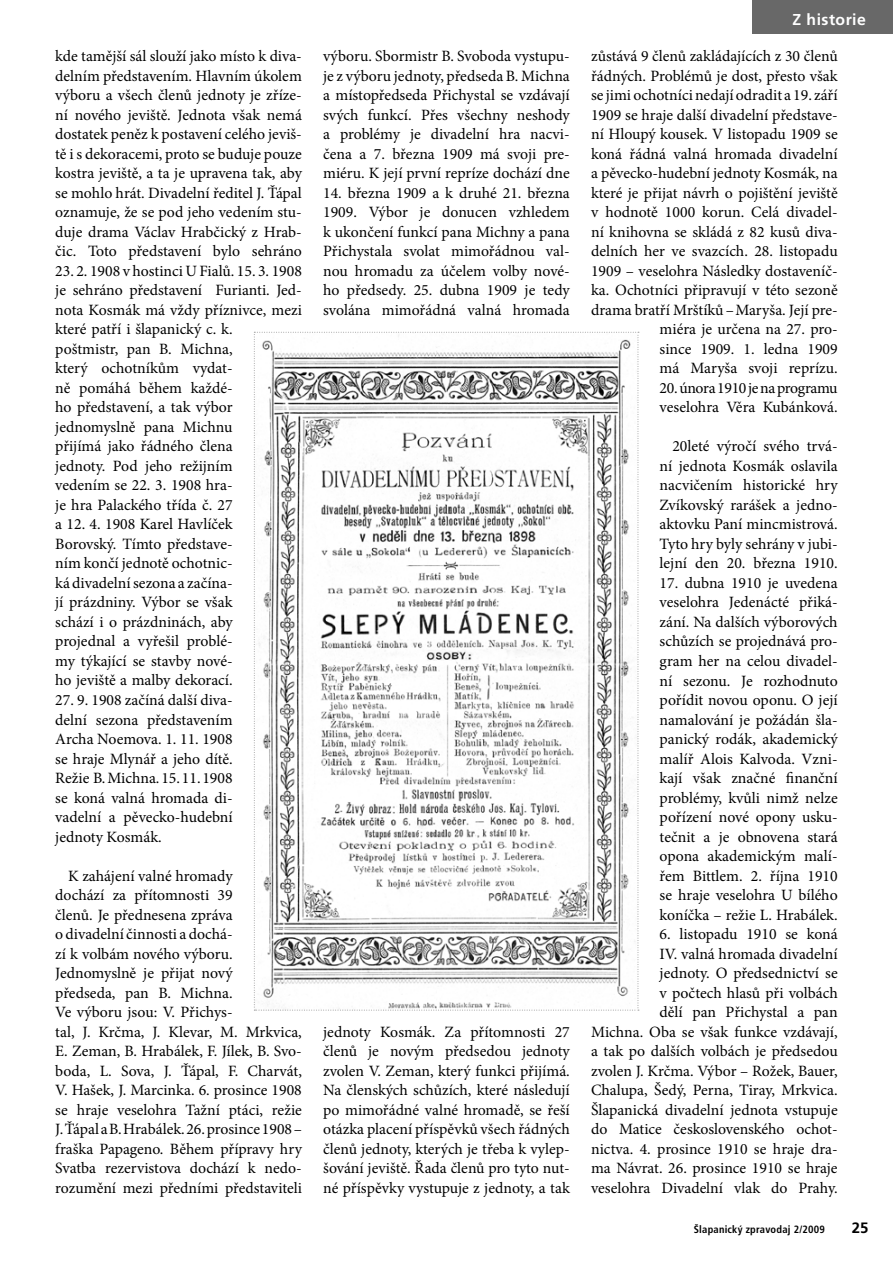
<style>
.page{position:relative;width:893px;height:1263px;background:#fff}
.page>*{position:absolute;margin:0;border:0;box-sizing:border-box;transform-origin:0 0}
.t1{font:15.75px/19.5px "Minion Pro";color:#000;text-align:justify}
.t2{font:700 15.75px "Frutiger CE";letter-spacing:.03em;color:#fff}
.t3{font:700 15px "Frutiger CE";color:#000}
.t4{font:700 condensed 10.5px "Frutiger CE";letter-spacing:.02em;color:#000}
</style>
<div class="page">
<div style="left:753px;top:0;width:140px;height:34px;background:#686868"></div>
<svg style="left:254px;top:332px;width:385px;height:679px"></svg>
<p class="t1" style="left:55px;top:47px;width:248px">kde tamější sál slouží jako místo k diva&shy;delním představením. Hlavním úkolem výboru a všech členů jednoty je zříze&shy;ní nového jeviště. Jednota však nemá dostatek peněz k postavení celého jeviš&shy;tě i s dekoracemi, proto se buduje pouze kostra jeviště, a ta je upravena tak, aby se mohlo hrát. Divadelní ředitel J. Ťápal oznamuje, že se pod jeho vedením stu&shy;duje drama Václav Hrabčický z Hrab&shy;čic. Toto představení bylo sehráno</p>
<p class="t1" style="left:55px;top:261px;width:248px;text-align:left">23. 2. 1908 v hostinci U Fialů. 15. 3. 1908 je sehráno představení Furianti. Jed&shy;nota Kosmák má vždy příznivce, mezi které patří i šlapanický c. k.<br>poštmistr, pan B. Michna,<br>který ochotníkům vydat-<br>ně pomáhá během každé-<br>ho představení, a tak výbor jednomyslně pana Michnu<br>přijímá jako řádného člena<br>jednoty. Pod jeho režijním<br>vedením se 22. 3. 1908 hra-<br>je hra Palackého třída č. 27<br>a 12. 4. 1908 Karel Havlíček<br>Borovský. Tímto představe-<br>ním končí jednotě ochotnic-<br>ká divadelní sezona a začína-<br>jí prázdniny. Výbor se však<br>schází i o prázdninách, aby<br>projednal a vyřešil problé-<br>my týkající se stavby nové-<br>ho jeviště a malby dekorací.</p>
<p class="t1" style="left:55px;top:690px;width:179px">27. 9. 1908 začíná další diva&shy;delní sezona představením Archa Noemova. 1. 11. 1908 se hraje Mlynář a jeho dítě.<br>Režie B. Michna. 15. 11. 1908 se koná valná hromada di&shy;vadelní a pěvecko-hudební jednoty Kosmák.</p>
<p class="t1" style="left:55px;top:866px;width:248px;text-align:left;text-indent:13px">K zahájení valné hromady<br>dochází za přítomnosti 39<br>členů. Je přednesena zpráva<br>o divadelní činnosti a dochá-<br>zí k volbám nového výboru.<br>Jednomyslně je přijat nový<br>předseda, pan B. Michna.<br>Ve výboru jsou: V. Přichys-<br>tal, J. Krčma, J. Klevar, M. Mrkvica,<br>E. Zeman, B. Hrabálek, F. Jílek, B. Svo&shy;boda, L. Sova, J. Ťápal, F. Charvát,<br>V. Hašek, J. Marcinka. 6. prosince 1908 se hraje veselohra Tažní ptáci, režie<br>J. Ťápal aB. Hrabálek. 26. prosince 1908 – fraška Papageno. Během přípravy hry<br>Svatba rezervistova dochází k nedo&shy;rozumění mezi předními představiteli</p>
<p class="t1" style="left:323px;top:47px;width:248px">výboru. Sbormistr B. Svoboda vystupu&shy;je z výboru jednoty, předseda B. Michna a místopředseda Přichystal se vzdávají svých funkcí. Přes všechny neshody a problémy je divadelní hra nacvi&shy;čena a 7. března 1909 má svoji pre&shy;miéru. K její první repríze dochází dne</p>
<p class="t1" style="left:323px;top:183px;width:248px">14. března 1909 a k druhé 21. března 1909. Výbor je donucen vzhledem k ukončení funkcí pana Michny a pana Přichystala svolat mimořádnou val&shy;nou hromadu za účelem volby nové&shy;ho předsedy. 25. dubna 1909 je tedy svolána mimořádná valná hromada</p>
<p class="t1" style="left:323px;top:1022px;width:248px">jednoty Kosmák. Za přítomnosti 27 členů je novým předsedou jednoty zvolen V. Zeman, který funkci přijímá.<br>Na členských schůzích, které následují po mimořádné valné hromadě, se řeší otázka placení příspěvků všech řádných členů jednoty, kterých je třeba k vylep&shy;šování jeviště. Řada členů pro tyto nut&shy;né příspěvky vystupuje z jednoty, a tak</p>
<p class="t2" style="left:792px;top:11px;width:75px">Z historie</p>
<p class="t1" style="left:591px;top:47px;width:248px;text-align:right">zůstává 9 členů zakládajících z 30 členů řádných. Problémů je dost, přesto však se jimi ochotníci nedají odradit a 19. září 1909 se hraje další divadelní představe&shy;ní Hloupý kousek. V listopadu 1909 se koná řádná valná hromada divadelní a pěvecko-hudební jednoty Kosmák, na které je přijat návrh o pojištění jeviště v hodnotě 1000 korun. Celá divadel&shy;ní knihovna se skládá z 82 kusů diva&shy;delních her ve svazcích. 28. listopadu 1909 – veselohra Následky dostaveníč&shy;ka. Ochotníci připravují v této sezoně drama bratří Mrštíků – Maryša. Její pre&shy;miéra je určena na 27. pro-<br>since 1909. 1. ledna 1909<br>má Maryša svoji reprízu.</p>
<p class="t1" style="left:660px;top:378px;width:180px">20. února 1910 je na programu veselohra Věra Kubánková.</p>
<p class="t1" style="left:660px;top:437px;width:180px;text-indent:13px">20leté výročí svého trvá&shy;ní jednota Kosmák oslavila nacvičením historické hry Zvíkovský rarášek a jedno&shy;aktovku Paní mincmistrová.<br>Tyto hry byly sehrány v jubi&shy;lejní den 20. března 1910.</p>
<p class="t1" style="left:660px;top:573px;width:180px">17. dubna 1910 je uvedena veselohra Jedenácté přiká&shy;zání. Na dalších výborových schůzích se projednává pro&shy;gram her na celou divadel&shy;ní sezonu. Je rozhodnuto pořídit novou oponu. O její namalování je požádán šla&shy;panický rodák, akademický malíř Alois Kalvoda. Vzni&shy;kají však značné finanční problémy, kvůli nimž nelze pořízení nové opony usku&shy;tečnit a je obnovena stará opona akademickým malí&shy;řem Bittlem. 2. října 1910 se hraje veselohra U bílého koníčka – režie L. Hrabálek.</p>
<p class="t1" style="left:591px;top:924px;width:248px;text-align:right">6. listopadu 1910 se koná<br>IV. valná hromada divadelní<br>jednoty. O předsednictví se<br>v počtech hlasů při volbách<br>dělí pan Přichystal a pan<br>Michna. Oba se však funkce vzdávají, a tak po dalších volbách je předsedou zvolen J. Krčma. Výbor – Rožek, Bauer, Chalupa, Šedý, Perna, Tiray, Mrkvica.<br>Šlapanická divadelní jednota vstupuje do Matice československého ochot&shy;nictva. 4. prosince 1910 se hraje dra&shy;ma Návrat. 26. prosince 1910 se hraje veselohra Divadelní vlak do Prahy.</p>
<p class="t4" style="left:694px;top:1223px;width:133px">Šlapanický zpravodaj 2/2009</p>
<p class="t3" style="left:852px;top:1219px;width:9px">25</p>
</div>
